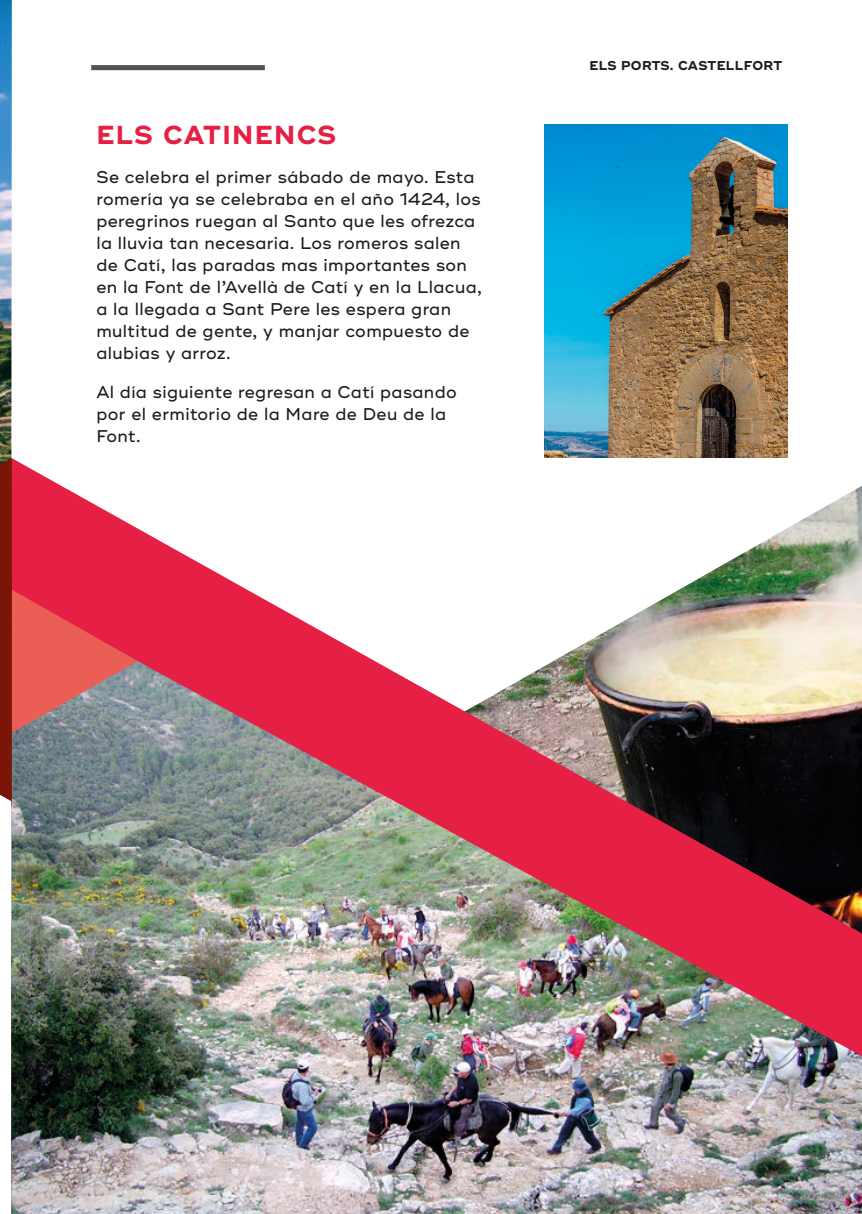
<style>
.page{position:relative;width:862px;height:1214px;background:#fff}
.page>*{position:absolute;margin:0;border:0;box-sizing:border-box;transform-origin:0 0}
.t1{font:700 26px "Ridley Grotesk";letter-spacing:.05em;color:#e61f44}
.t2{font:500 17px/22px "Ridley Grotesk";letter-spacing:.02em;color:#1d1d1b}
.t3{font:700 12.8px "Ridley Grotesk";letter-spacing:.02em;color:#1d1d1b}
</style>
<div class="page">
<img style="left:11px;top:1055px;width:851px;height:158px">
<img style="left:11px;top:486px;width:851px;height:569px">
<img style="left:0;top:0;width:12px;height:458px">
<img style="left:0;top:458px;width:138px;height:465px">
<img style="left:544px;top:125px;width:243px;height:333px">
<div style="left:91px;top:65px;width:174px;height:5px;background:#565250"></div>
<p class="t1" style="left:96px;top:119px;width:241px">ELS CATINENCS</p>
<p class="t2" style="left:96px;top:166px;width:387px">Se celebra el primer sábado de mayo. Esta romería ya se celebraba en el año 1424, los peregrinos ruegan al Santo que les ofrezca la lluvia tan necesaria. Los romeros salen de Catí, las paradas mas importantes son en la Font de l’Avellà de Catí y en la Llacua, a la llegada a Sant Pere les espera gran multitud de gente, y manjar compuesto de alubias y arroz.</p>
<p class="t2" style="left:96px;top:381px;width:362px">Al día siguiente regresan a Catí pasando por el ermitorio de la Mare de Deu de la<br>Font.</p>
<p class="t3" style="left:589px;top:58px;width:194px">ELS PORTS. CASTELLFORT</p>
</div>
